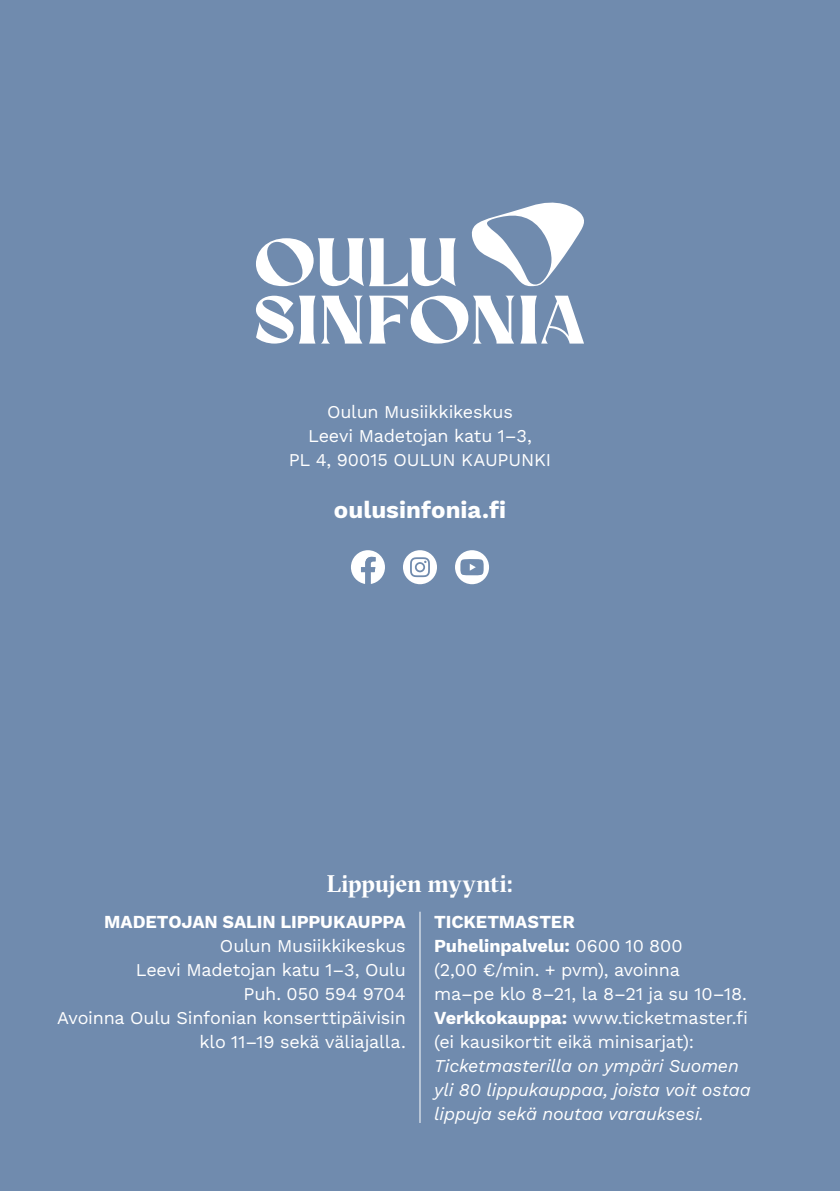
<style>
.page{position:relative;width:840px;height:1191px;background:#fff}
.page>*{position:absolute;margin:0;border:0;box-sizing:border-box;transform-origin:0 0}
.t1{font:700 24px "GT Sectra Fine";letter-spacing:-.005em;color:#fff}
.t2{font:700 24px "Work Sans";color:#fff}
.t3{font:18px/24px "Work Sans";letter-spacing:-.01em;color:#fff;text-align:right}
.t4{font:italic 18px/24px "Work Sans";letter-spacing:-.01em;color:#fff}
.t5{font:700 18px "Work Sans";letter-spacing:-.005em;color:#fff}
.s1{font-weight:700}
</style>
<div class="page">
<div style="left:0;top:0;width:839px;height:1191px;background:#708bae"></div>
<svg style="left:256px;top:238px;width:199px;height:48px"></svg>
<svg style="left:256px;top:296px;width:37px;height:47px"></svg>
<svg style="left:520px;top:296px;width:63px;height:47px"></svg>
<svg style="left:299px;top:296px;width:64px;height:47px"></svg>
<svg style="left:369px;top:296px;width:145px;height:47px"></svg>
<svg style="left:471px;top:202px;width:113px;height:84px"></svg>
<hr style="left:419px;top:911px;width:1px;height:212px;background:#fff">
<svg style="left:351px;top:550px;width:34px;height:34px"></svg>
<div style="left:403px;top:550px;width:34px;height:34px;background:#fff;border-radius:50%"></div>
<svg style="left:410px;top:557px;width:19px;height:20px"></svg>
<div style="left:454px;top:550px;width:35px;height:34px;background:#fff;border-radius:50%"></div>
<svg style="left:460px;top:559px;width:23px;height:16px"></svg>
<p class="t3" style="left:289px;top:399px;width:264px;text-align:center">Oulun Musiikkikeskus<br>Leevi Madetojan katu 1–3,<br>PL 4, 90015 OULUN KAUPUNKI</p>
<h1 class="t2" style="left:334px;top:496px;width:173px">oulusinfonia.fi</h1>
<h1 class="t1" style="left:326px;top:870px;width:188px">Lippujen myynti:</h1>
<p class="t5" style="left:104px;top:911px;width:303px">MADETOJAN SALIN LIPPUKAUPPA</p>
<p class="t3" style="left:57px;top:933px;width:350px">Oulun Musiikkikeskus<br>Leevi Madetojan katu 1–3, Oulu<br>Puh. 050 594 9704<br>Avoinna Oulu Sinfonian konserttipäivisin klo 11–19 sekä väliajalla.</p>
<p class="t3" style="left:434px;top:909px;width:315px;text-align:left"><span class="s1">TICKETMASTER<br>Puhelinpalvelu:</span> 0600 10 800<br>(2,00 €/min. + pvm), avoinna<br>ma–pe klo 8–21, la 8–21 ja su 10–18.<br><span class="s1">Verkkokauppa:</span> www.ticketmaster.fi (ei kausikortit eikä minisarjat):</p>
<p class="t4" style="left:434px;top:1053px;width:318px">Ticketmasterilla on ympäri Suomen yli 80 lippukauppaa, joista voit ostaa lippuja sekä noutaa varauksesi.</p>
</div>
